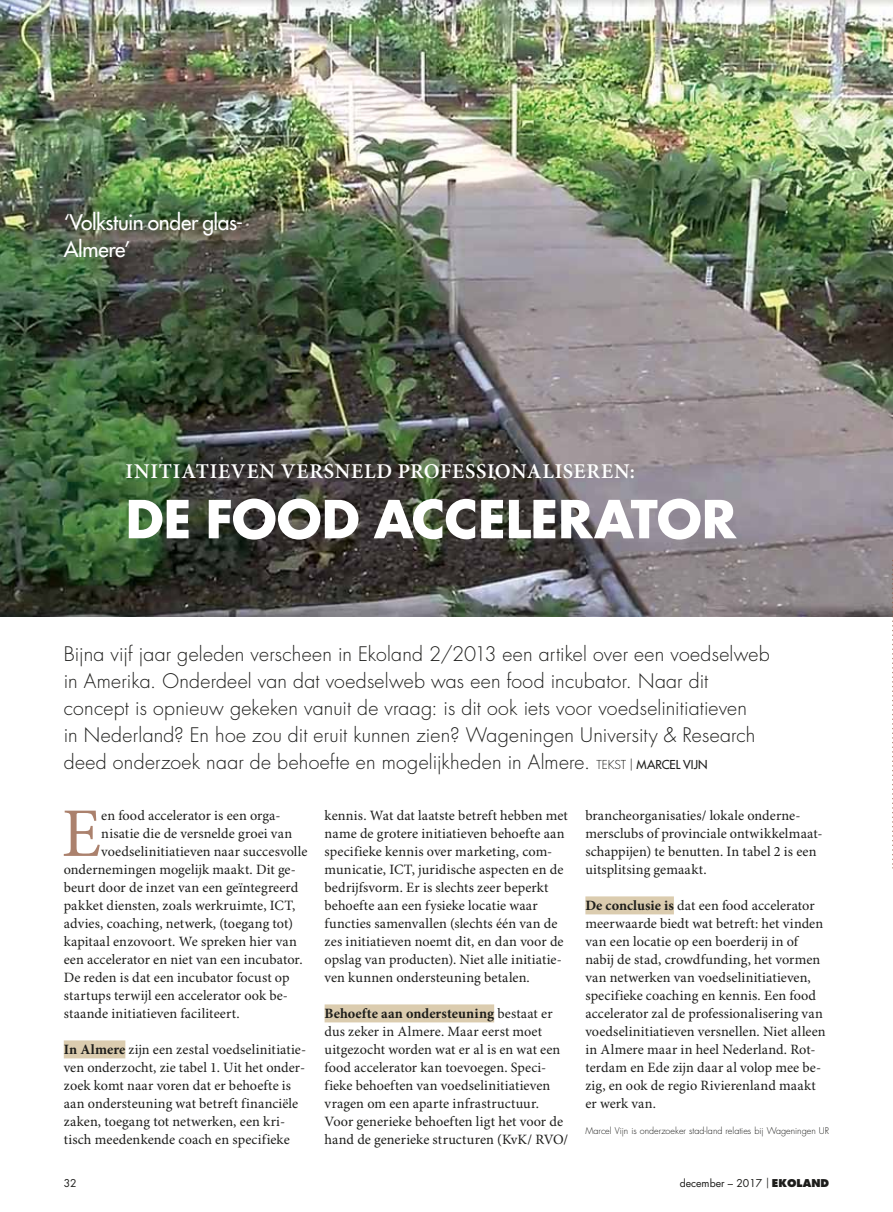
<style>
.page{position:relative;width:893px;height:1212px;background:#fff}
.page>*{position:absolute;margin:0;border:0;box-sizing:border-box;transform-origin:0 0}
.t1{font:69.6px "Minion Pro";color:#ab816d}
.t2{font:700 51px "Futura Std";letter-spacing:-.005em;color:#fff}
.t3{font:600 21px "Minion Pro";letter-spacing:.035em;color:#fff}
.t4{font:500 21px/27px "Futura Std";letter-spacing:-.01em;color:#fff}
.t5{font:300 19.5px/27px "Futura Std";letter-spacing:.015em;color:#1d1d1b}
.t6{font:14.25px/18px "Minion Pro";letter-spacing:.005em;color:#1d1d1b}
.t7{font:10.5px "Futura Std";color:#1d1d1b}
.t8{font:300 9px "Futura Std";color:#1d1d1b}
.s1{font-size:12px}
.s2{font-weight:500;font-size:12px}
.s3{font-weight:700}
.s4{font-weight:500}
.s5{font-weight:800}
</style>
<div class="page">
<img style="left:0;top:0;width:893px;height:617px">
<div style="left:64px;top:1040px;width:61px;height:18px;background:#dbccaf"></div>
<div style="left:325px;top:1004px;width:169px;height:18px;background:#dbccaf"></div>
<div style="left:585px;top:896px;width:89px;height:18px;background:#dbccaf"></div>
<svg style="left:892px;top:560px;width:1px;height:308px"></svg>
<h3 class="t4" style="left:64px;top:208px;width:181px">‘Volkstuin onder glas-<br>Almere’</h3>
<h3 class="t3" style="left:126px;top:459px;width:511px">INITIATIEVEN VERSNELD PROFESSIONALISEREN:</h3>
<h2 class="t2" style="left:125px;top:485px;width:612px">DE FOOD ACCELERATOR</h2>
<p class="t5" style="left:64px;top:641px;width:707px">Bijna vijf jaar geleden verscheen in Ekoland 2/2013 een artikel over een voedselweb in Amerika. Onderdeel van dat voedselweb was een food incubator. Naar dit concept is opnieuw gekeken vanuit de vraag: is dit ook iets voor voedselinitiatieven<br>in Nederland? En hoe zou dit eruit kunnen zien? Wageningen University &amp; Research deed onderzoek naar de behoefte en mogelijkheden in Almere. <span class="s1">Tekst |</span> <span class="s2">Marcel Vijn</span></p>
<h1 class="t1" style="left:62px;top:792px;width:41px">E</h1>
<p class="t6" style="left:101px;top:807px;width:181px">en food accelerator is een orga-</p>
<p class="t6" style="left:325px;top:807px;width:245px">kennis. Wat dat laatste betreft hebben met name de grotere initiatieven behoefte aan specifieke kennis over marketing, com&shy;municatie, ICT, juridische aspecten en de bedrijfsvorm. Er is slechts zeer beperkt behoefte aan een fysieke locatie waar functies samenvallen (slechts één van de zes initiatieven noemt dit, en dan voor de opslag van producten). Niet alle initiatie&shy;ven kunnen ondersteuning betalen.</p>
<p class="t6" style="left:325px;top:1005px;width:245px"><span class="s3">Behoefte aan ondersteuning</span> bestaat er dus zeker in Almere. Maar eerst moet uitgezocht worden wat er al is en wat een food accelerator kan toevoegen. Speci&shy;fieke behoeften van voedselinitiatieven vragen om een aparte infrastructuur.<br>Voor generieke behoeften ligt het voor de hand de generieke structuren (KvK/ RVO/</p>
<p class="t6" style="left:585px;top:807px;width:239px">brancheorganisaties/ lokale onderne&shy;mersclubs of provinciale ontwikkelmaat&shy;schappijen) te benutten. In tabel 2 is een uitsplitsing gemaakt.</p>
<p class="t6" style="left:585px;top:897px;width:242px"><span class="s3">De conclusie is</span> dat een food accelerator meerwaarde biedt wat betreft: het vinden van een locatie op een boerderij in of nabij de stad, crowdfunding, het vormen van netwerken van voedselinitiatieven, specifieke coaching en kennis. Een food accelerator zal de professionalisering van voedselinitiatieven versnellen. Niet alleen in Almere maar in heel Nederland. Rot&shy;terdam en Ede zijn daar al volop mee be&shy;zig, en ook de regio Rivierenland maakt er werk van.</p>
<p class="t8" style="left:585px;top:1125px;width:245px">Marcel Vijn is onderzoeker stad-land relaties bij Wageningen UR</p>
<p class="t6" style="left:101px;top:825px;width:192px">nisatie die de versnelde groei van</p>
<p class="t6" style="left:101px;top:843px;width:208px">voedselinitiatieven naar succesvolle</p>
<p class="t6" style="left:64px;top:861px;width:234px">ondernemingen mogelijk maakt. Dit ge-</p>
<p class="t6" style="left:64px;top:879px;width:236px">beurt door de inzet van een geïntegreerd</p>
<p class="t6" style="left:64px;top:897px;width:233px">pakket diensten, zoals werkruimte, ICT,</p>
<p class="t6" style="left:64px;top:915px;width:231px">advies, coaching, netwerk, (toegang tot)</p>
<p class="t6" style="left:64px;top:933px;width:235px">kapitaal enzovoort. We spreken hier van</p>
<p class="t6" style="left:64px;top:951px;width:240px">een accelerator en niet van een incubator.</p>
<p class="t6" style="left:64px;top:969px;width:227px">De reden is dat een incubator focust op</p>
<p class="t6" style="left:64px;top:987px;width:226px">startups terwijl een accelerator ook be-</p>
<p class="t6" style="left:64px;top:1005px;width:177px">staande initiatieven faciliteert.</p>
<p class="t6" style="left:64px;top:1041px;width:244px"><span class="s3">In Almere</span> zijn een zestal voedselinitiatie&shy;ven onderzocht, zie tabel 1. Uit het onder&shy;zoek komt naar voren dat er behoefte is aan ondersteuning wat betreft financiële zaken, toegang tot netwerken, een kri&shy;tisch meedenkende coach en specifieke</p>
<p class="t7" style="left:64px;top:1176px;width:14px">32</p>
<p class="t7" style="left:680px;top:1176px;width:151px">december – 2017 <span class="s4">|</span> <span class="s5">EKOLAND</span></p>
</div>
